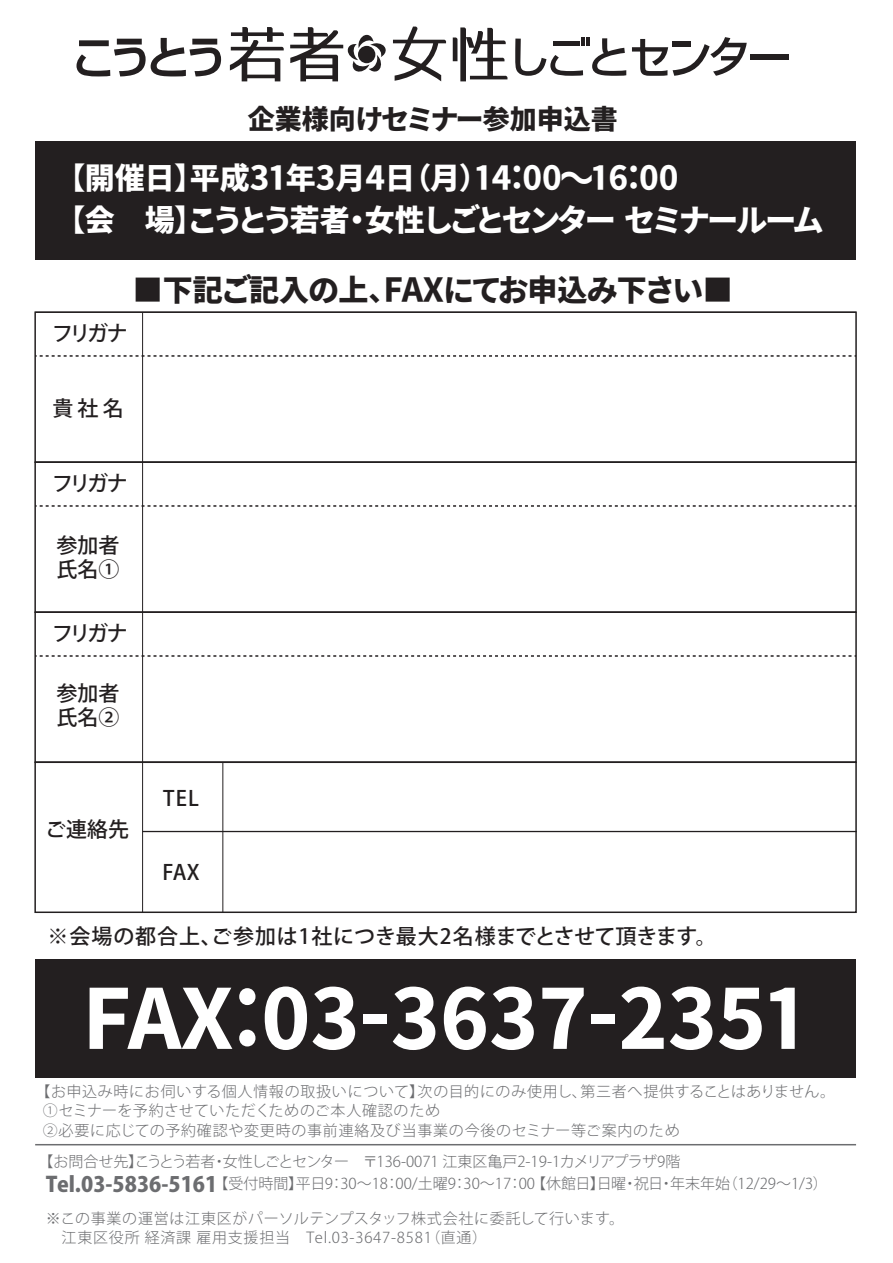
<style>
.page{position:relative;width:893px;height:1263px;background:#fff}
.page>*{position:absolute;margin:0;border:0;box-sizing:border-box;transform-origin:0 0}
.t1{font:75px "Gen Ei Gothic N H KL";color:#fff}
.t2{font:30px/42px "Gen Ei Gothic N H KL";letter-spacing:-.025em;color:#fff}
.t3{font:30px "Gen Ei Gothic N H KL";letter-spacing:-.02em;color:#231f20}
.t4{font:27px "Gen Ei Gothic N H KL";color:#231f20}
.t5{font:500 21px/24px "Koz Go Pr 6 N";color:#231f20}
.t6{font:500 21px "Koz Go Pr 6 N";letter-spacing:.03em;color:#231f20}
.t7{font:300 15px/19.5px "Koz Go Pr 6 N";letter-spacing:.04em;color:#6c6d70}
.t8{font:300 15px/22.5px "Koz Go Pr 6 N";color:#6c6d70}
.s1{font-weight:800;font-size:21px}
</style>
<div class="page">
<svg style="left:230px;top:27px;width:54px;height:54px"></svg>
<svg style="left:290px;top:27px;width:96px;height:54px"></svg>
<svg style="left:393px;top:27px;width:53px;height:54px"></svg>
<svg style="left:453px;top:27px;width:54px;height:54px"></svg>
<svg style="left:515px;top:37px;width:111px;height:39px"></svg>
<div style="left:751px;top:55px;width:38px;height:5px;background:#231f20"></div>
<svg style="left:632px;top:37px;width:115px;height:39px"></svg>
<svg style="left:76px;top:38px;width:145px;height:38px"></svg>
<div style="left:35px;top:141px;width:821px;height:119px;background:#231f20"></div>
<div style="left:35px;top:959px;width:821px;height:119px;background:#231f20"></div>
<hr style="left:35px;top:1144px;width:821px;height:1px;background:#6c6d70">
<div style="left:34px;top:311px;width:823px;height:152px;border:2px solid #231f20"></div>
<hr style="left:142px;top:312px;width:1px;height:150px;background:#231f20">
<svg style="left:35px;top:355px;width:821px;height:2px"></svg>
<div style="left:34px;top:461px;width:823px;height:152px;border:2px solid #231f20"></div>
<hr style="left:142px;top:462px;width:1px;height:150px;background:#231f20">
<svg style="left:35px;top:505px;width:821px;height:2px"></svg>
<div style="left:34px;top:611px;width:823px;height:152px;border:2px solid #231f20"></div>
<hr style="left:142px;top:612px;width:1px;height:150px;background:#231f20">
<svg style="left:35px;top:655px;width:821px;height:2px"></svg>
<div style="left:34px;top:761px;width:823px;height:152px;border:2px solid #231f20"></div>
<hr style="left:142px;top:762px;width:1px;height:150px;background:#231f20">
<hr style="left:222px;top:762px;width:1px;height:150px;background:#231f20">
<hr style="left:142px;top:831px;width:715px;height:1px;background:#231f20">
<h3 class="t4" style="left:248px;top:98px;width:372px">企業様向けセミナー参加申込書</h3>
<h2 class="t2" style="left:56px;top:157px;width:769px">【開催日】平成31年3月4日（月）14:00～16:00<br>【会　場】こうとう若者・女性しごとセンター セミナールーム</h2>
<h3 class="t5" style="left:52px;top:322px;width:77px">フリガナ</h3>
<h2 class="t3" style="left:133px;top:267px;width:601px">■下記ご記入の上、FAXにてお申込み下さい■</h2>
<h3 class="t5" style="left:52px;top:397px;width:73px">貴社名</h3>
<h3 class="t5" style="left:52px;top:472px;width:77px">フリガナ</h3>
<h3 class="t5" style="left:57px;top:534px;width:64px">参加者氏名①</h3>
<h3 class="t5" style="left:52px;top:622px;width:77px">フリガナ</h3>
<h3 class="t5" style="left:57px;top:682px;width:64px">参加者氏名②</h3>
<h3 class="t5" style="left:163px;top:787px;width:37px">TEL</h3>
<h3 class="t5" style="left:45px;top:818px;width:85px">ご連絡先</h3>
<h3 class="t5" style="left:162px;top:861px;width:39px">FAX</h3>
<h3 class="t6" style="left:47px;top:925px;width:671px">※会場の都合上、ご参加は1社につき最大2名様までとさせて頂きます。</h3>
<h1 class="t1" style="left:82px;top:962px;width:727px">FAX:03-3637-2351</h1>
<p class="t7" style="left:43px;top:1082px;width:794px;text-indent:-7px">【お申込み時にお伺いする個人情報の取扱いについて】次の目的にのみ使用し、第三者へ提供することはありません。<br>①セミナーを予約させていただくためのご本人確認のため<br>②必要に応じての予約確認や変更時の事前連絡及び当事業の今後のセミナー等ご案内のため</p>
<p class="t8" style="left:46px;top:1150px;width:784px;text-indent:-7px">【お問合せ先】こうとう若者・女性しごとセンター　〒136-0071 江東区亀戸2-19-1カメリアプラザ9階<br><span class="s1">Tel.03-5836-5161</span> 【受付時間】平日9：30～18：00/土曜9：30～17：00 【休館日】日曜・祝日・年末年始（12/29～1/3）</p>
<p class="t7" style="left:46px;top:1209px;width:580px">※この事業の運営は江東区がパーソルテンプスタッフ株式会社に委託して行います。　江東区役所 経済課 雇用支援担当　Tel.03-3647-8581（直通）</p>
</div>
